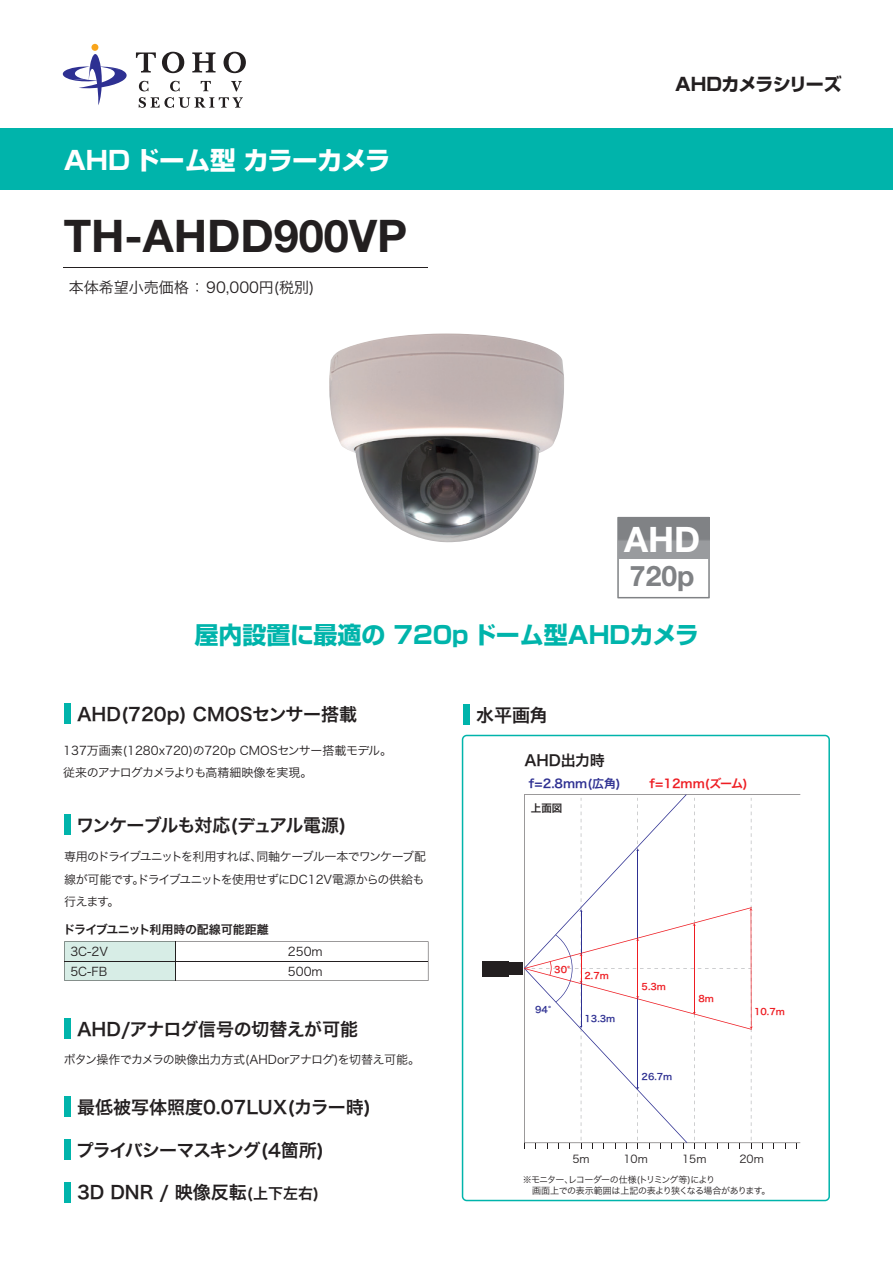
<style>
.page{position:relative;width:893px;height:1263px;background:#fff}
.page>*{position:absolute;margin:0;border:0;box-sizing:border-box;transform-origin:0 0}
.t1{font:700 45px "Helvetica Neue";color:#231f20}
.t2{font:700 35.1px "Helvetica Neue";color:#fff}
.t3{font:700 28.35px "Helvetica Neue";color:#808285}
.t4{font:700 25.5px "Shin Go Pro";letter-spacing:-.025em;color:#fff}
.t5{font:700 24px "Shin Go Pro";color:#00b4ab}
.t6{font:18px "Hira Kaku Pro N W6";color:#231f20}
.t7{font:18px "Hira Kaku Pro N W6";letter-spacing:-.055em;color:#231f20}
.t8{font:18px "Hira Kaku Pro N W6";letter-spacing:-.065em;color:#231f20}
.t9{font:700 18px "Shin Go Pro";letter-spacing:-.045em;color:#231f20}
.t10{font:15px "Hira Kaku Pro N W3";color:#231f20}
.t11{font:15px "Hira Kaku Pro N W6";letter-spacing:-.015em;color:#231f20}
.t12{font:12px/22.5px "Hira Kaku Pro N W3";letter-spacing:-.04em;color:#231f20}
.t13{font:12px/22.5px "Hira Kaku Pro N W3";color:#231f20}
.t14{font:12px "Hira Kaku Pro N W6";letter-spacing:-.02em;color:#231f20}
.t15{font:12px "Hira Kaku Pro N W6";color:#2e3092}
.t16{font:12px "Hira Kaku Pro N W6";color:#ee1d23}
.t17{font:10.8px "Hira Kaku Pro N W3";color:#231f20}
.t18{font:10.5px "Hira Kaku Pro N W6";color:#231f20}
.t19{font:9px/10.8px "Hira Kaku Pro N W3";letter-spacing:-.055em;color:#231f20}
.t20{font:9px "Hira Kaku Pro N W6";color:#ee1d23}
.t21{font:9px "Hira Kaku Pro N W6";color:#2e3092}
.s1{font-size:15px}
</style>
<div class="page">
<div style="left:463px;top:704px;width:6px;height:21px;background:#00b4ab"></div>
<svg style="left:462px;top:735px;width:368px;height:466px"></svg>
<svg style="left:524px;top:794px;width:229px;height:354px"></svg>
<div style="left:0;top:128px;width:893px;height:62px;background:#00b4ab"></div>
<div style="left:91px;top:44px;width:7px;height:7px;background:#f9a51b;border-radius:50%"></div>
<svg style="left:62px;top:50px;width:65px;height:55px"></svg>
<svg style="left:139px;top:81px;width:9px;height:10px"></svg>
<svg style="left:170px;top:81px;width:10px;height:10px"></svg>
<svg style="left:201px;top:81px;width:10px;height:10px"></svg>
<svg style="left:231px;top:81px;width:11px;height:10px"></svg>
<svg style="left:139px;top:97px;width:104px;height:11px"></svg>
<svg style="left:136px;top:52px;width:20px;height:21px"></svg>
<svg style="left:162px;top:52px;width:22px;height:21px"></svg>
<svg style="left:192px;top:52px;width:24px;height:20px"></svg>
<svg style="left:224px;top:52px;width:22px;height:21px"></svg>
<hr style="left:64px;top:267px;width:364px;height:1px;background:#231f20">
<svg style="left:617px;top:517px;width:93px;height:81px"></svg>
<div style="left:618px;top:518px;width:91px;height:40px;background:linear-gradient(to right,#8b8d90,#8b8d90)"></div>
<div style="left:64px;top:703px;width:6px;height:21px;background:#00b4ab"></div>
<div style="left:64px;top:814px;width:6px;height:21px;background:#00b4ab"></div>
<div style="left:64px;top:1018px;width:6px;height:20px;background:#00b4ab"></div>
<div style="left:64px;top:1096px;width:6px;height:21px;background:#00b4ab"></div>
<div style="left:64px;top:1182px;width:6px;height:20px;background:#00b4ab"></div>
<div style="left:64px;top:1139px;width:6px;height:21px;background:#00b4ab"></div>
<svg style="left:64px;top:941px;width:364px;height:40px"></svg>
<hr style="left:65px;top:961px;width:363px;height:1px;background:#231f20">
<hr style="left:176px;top:941px;width:1px;height:39px;background:#231f20">
<img style="left:329px;top:333px;width:235px;height:210px">
<h3 class="t4" style="left:64px;top:140px;width:328px">AHD ドーム型 カラーカメラ</h3>
<h1 class="t1" style="left:64px;top:201px;width:345px">TH-AHDD900VP</h1>
<p class="t10" style="left:69px;top:274px;width:247px">本体希望小売価格 ： 90,000円(税別)</p>
<h3 class="t9" style="left:675px;top:69px;width:168px">AHDカメラシリーズ</h3>
<h2 class="t2" style="left:624px;top:512px;width:78px">AHD</h2>
<h3 class="t3" style="left:630px;top:554px;width:66px">720p</h3>
<h3 class="t5" style="left:194px;top:616px;width:506px">屋内設置に最適の 720p ドーム型AHDカメラ</h3>
<h3 class="t6" style="left:77px;top:698px;width:281px">AHD(720p) CMOSセンサー搭載</h3>
<p class="t13" style="left:63px;top:738px;width:330px">137万画素(1280x720)の720p CMOSセンサー搭載モデル。従来のアナログカメラよりも高精細映像を実現。</p>
<h3 class="t7" style="left:76px;top:809px;width:272px">ワンケーブルも対応(デュアル電源)</h3>
<p class="t12" style="left:64px;top:845px;width:364px">専用のドライブユニットを利用すれば、同軸ケーブル一本でワンケーブ配線が可能です。ドライブユニットを使用せずにDC12V電源からの供給も行えます。</p>
<p class="t14" style="left:64px;top:919px;width:207px">ドライブユニット利用時の配線可能距離</p>
<p class="t12" style="left:70px;top:940px;width:39px;line-height:20.4px">3C-2V<br>5C-FB</p>
<p class="t13" style="left:288px;top:940px;width:36px;line-height:20.4px">250m<br>500m</p>
<h3 class="t6" style="left:77px;top:1012px;width:282px">AHD/アナログ信号の切替えが可能</h3>
<p class="t12" style="left:64px;top:1048px;width:358px">ボタン操作でカメラの映像出力方式(AHDorアナログ)を切替え可能。</p>
<h3 class="t6" style="left:77px;top:1091px;width:295px">最低被写体照度0.07LUX(カラー時)</h3>
<h3 class="t8" style="left:76px;top:1134px;width:250px">プライバシーマスキング(4箇所)</h3>
<h3 class="t6" style="left:77px;top:1176px;width:244px">3D DNR / 映像反転<span class="s1">(上下左右)</span></h3>
<h3 class="t6" style="left:476px;top:699px;width:73px">水平画角</h3>
<p class="t11" style="left:524px;top:747px;width:82px">AHD出力時</p>
<p class="t18" style="left:531px;top:798px;width:33px">上面図</p>
<p class="t15" style="left:529px;top:772px;width:93px">f=2.8mm(広角)</p>
<p class="t16" style="left:650px;top:772px;width:100px">f=12mm(ズーム)</p>
<p class="t20" style="left:554px;top:961px;width:17px">30°</p>
<p class="t21" style="left:535px;top:1001px;width:17px">94°</p>
<p class="t20" style="left:585px;top:968px;width:26px">2.7m</p>
<p class="t21" style="left:585px;top:1010px;width:32px">13.3m</p>
<p class="t20" style="left:642px;top:979px;width:26px">5.3m</p>
<p class="t20" style="left:698px;top:990px;width:17px">8m</p>
<p class="t21" style="left:642px;top:1068px;width:32px">26.7m</p>
<p class="t20" style="left:754px;top:1003px;width:32px">10.7m</p>
<p class="t17" style="left:572px;top:1149px;width:19px">5m</p>
<p class="t17" style="left:623px;top:1149px;width:26px">10m</p>
<p class="t17" style="left:682px;top:1149px;width:26px">15m</p>
<p class="t17" style="left:739px;top:1149px;width:26px">20m</p>
<p class="t19" style="left:523px;top:1174px;width:249px">※モニター、レコーダーの仕様(トリミング等)により<br>　画面上での表示範囲は上記の表より狭くなる場合があります。</p>
</div>
